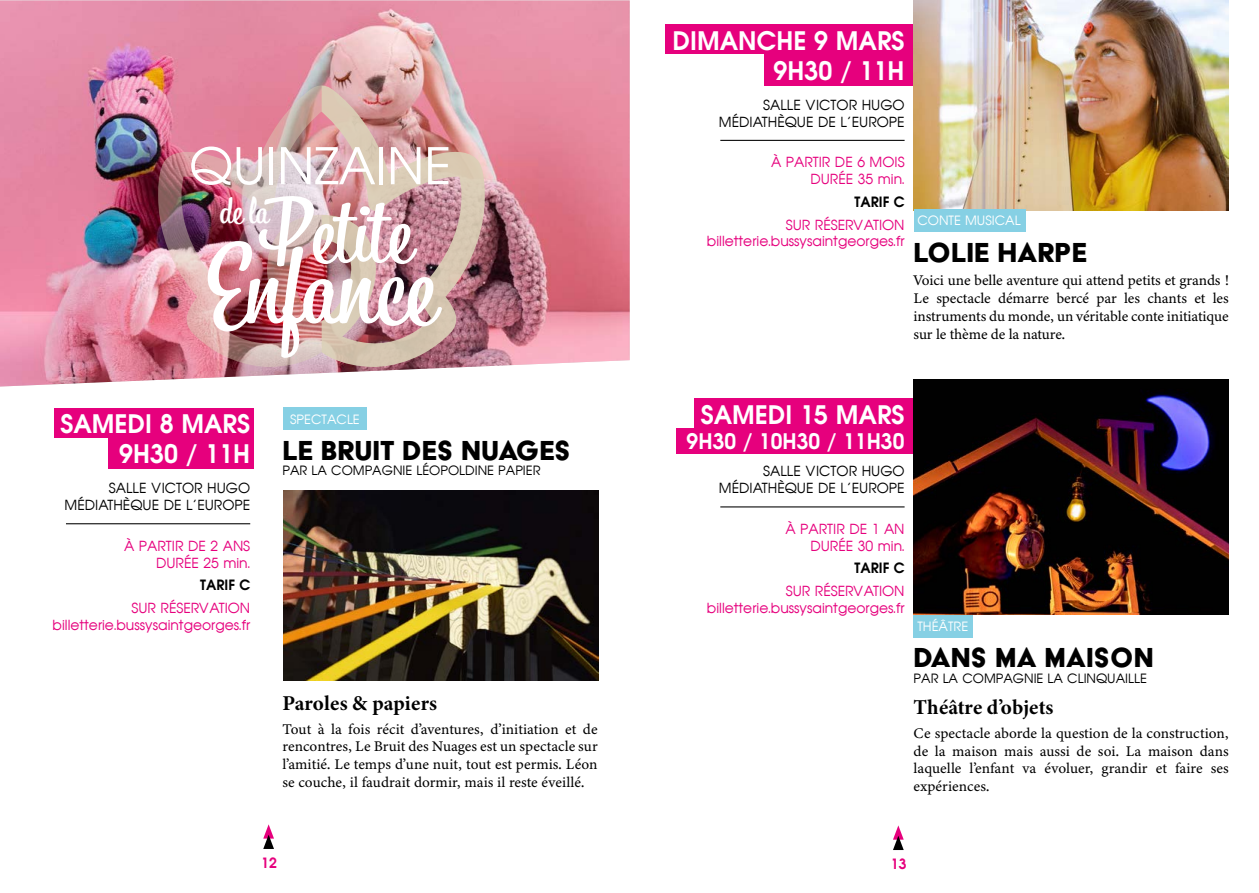
<style>
.page{position:relative;width:1259px;height:893px;background:#fff}
.page>*{position:absolute;margin:0;border:0;box-sizing:border-box;transform-origin:0 0}
.t1{font:106.65px "Bistro Script";color:#fff}
.t2{font:86.85px "Bistro Script";color:#fff}
.t3{font:50.25px "Avian";color:#fff}
.t4{font:36.3px "Bistro Script";color:#fff}
.t5{font:31.65px "Acier BAT Text Solid";color:#000}
.t6{font:700 25.05px/30px "Avian";color:#fff;text-align:right}
.t7{font:21.15px "Minion Variable Concept";letter-spacing:.005em;color:#000}
.t8{font:700 21px "Avian";color:#fff}
.t9{font:14.85px/17.7px "Minion Variable Concept";letter-spacing:-.005em;color:#000;text-align:justify}
.t10{font:13.95px/16.6px "Avian";color:#e6007d;text-align:right}
.t11{font:13.95px/16.6px "Avian";color:#000;text-align:right}
.t12{font:700 13.95px "Avian";color:#000}
.t13{font:700 13.95px "Avian";color:#e6007d}
.t14{font:12.9px "Avian";color:#000}
.t15{font:12.9px "Avian";color:#fff}
</style>
<div class="page">
<img style="left:0;top:0;width:630px;height:387px">
<div style="left:54px;top:408px;width:200px;height:30px;background:#e6007d"></div>
<div style="left:665px;top:24px;width:248px;height:30px;background:#e6007d"></div>
<div style="left:694px;top:398px;width:219px;height:30px;background:#e6007d"></div>
<div style="left:108px;top:438px;width:146px;height:31px;background:#e6007d"></div>
<div style="left:764px;top:54px;width:149px;height:32px;background:#e6007d"></div>
<div style="left:675px;top:428px;width:238px;height:26px;background:#e6007d"></div>
<div style="left:283px;top:408px;width:84px;height:22px;background:#86d0e4"></div>
<div style="left:913px;top:615px;width:59px;height:23px;background:#86d0e4"></div>
<hr style="left:66px;top:523px;width:184px;height:1px;background:#000">
<hr style="left:720px;top:140px;width:184px;height:1px;background:#000">
<hr style="left:720px;top:506px;width:184px;height:1px;background:#000">
<svg style="left:263px;top:824px;width:11px;height:25px"></svg>
<svg style="left:893px;top:825px;width:10px;height:25px"></svg>
<img style="left:913px;top:0;width:315px;height:210px">
<img style="left:913px;top:379px;width:315px;height:236px">
<img style="left:283px;top:491px;width:315px;height:189px">
<div style="left:913px;top:209px;width:112px;height:23px;background:#86d0e4"></div>
<img style="left:157px;top:86px;width:164px;height:282px">
<img style="left:321px;top:86px;width:165px;height:282px">
<h3 class="t6" style="left:672px;top:25px;width:233px">DIMANCHE 9 MARS<br>9H30 / 11H</h3>
<h3 class="t3" style="left:189px;top:136px;width:264px">QUINZAINE</h3>
<h2 class="t2" style="left:259px;top:177px;width:154px">Petite</h2>
<h3 class="t4" style="left:219px;top:189px;width:51px">de la</h3>
<h1 class="t1" style="left:206px;top:220px;width:230px">Enfance</h1>
<h3 class="t6" style="left:60px;top:409px;width:191px">SAMEDI 8 MARS<br>9H30 / 11H</h3>
<p class="t11" style="left:65px;top:480px;width:187px">SALLE VICTOR HUGO<br>MÉDIATHÈQUE DE L’EUROPE</p>
<p class="t10" style="left:124px;top:537px;width:128px">À PARTIR DE 2 ANS<br>DURÉE 25 min.</p>
<p class="t12" style="left:200px;top:576px;width:51px">TARIF C</p>
<p class="t10" style="left:53px;top:600px;width:199px">SUR RÉSERVATION billetterie.bussysaintgeorges.fr</p>
<p class="t15" style="left:290px;top:411px;width:71px">SPECTACLE</p>
<h3 class="t5" style="left:282px;top:434px;width:289px">LE BRUIT DES NUAGES</h3>
<p class="t14" style="left:282px;top:463px;width:260px">PAR LA COMPAGNIE LÉOPOLDINE PAPIER</p>
<h3 class="t7" style="left:282px;top:688px;width:156px">Paroles &amp; papiers</h3>
<p class="t9" style="left:282px;top:720px;width:317px">Tout à la fois récit d’aventures, d’initiation et de rencontres, Le Bruit des Nuages est un spectacle sur l’amitié. Le temps d’une nuit, tout est permis. Léon se couche, il faudrait dormir, mais il reste éveillé.</p>
<p class="t11" style="left:719px;top:96px;width:187px">SALLE VICTOR HUGO<br>MÉDIATHÈQUE DE L’EUROPE</p>
<p class="t10" style="left:771px;top:154px;width:135px">À PARTIR DE 6 MOIS<br>DURÉE 35 min.</p>
<p class="t12" style="left:854px;top:193px;width:51px">TARIF C</p>
<p class="t10" style="left:707px;top:216px;width:199px">SUR RÉSERVATION billetterie.bussysaintgeorges.fr</p>
<p class="t15" style="left:917px;top:213px;width:105px">CONTE MUSICAL</p>
<h3 class="t5" style="left:913px;top:235px;width:175px">LOLIE HARPE</h3>
<p class="t9" style="left:913px;top:272px;width:317px">Voici une belle aventure qui attend petits et grands !<br>Le spectacle démarre bercé par les chants et les instruments du monde, un véritable conte initiatique sur le thème de la nature.</p>
<h3 class="t6" style="left:700px;top:399px;width:205px">SAMEDI 15 MARS</h3>
<h3 class="t8" style="left:686px;top:428px;width:219px">9H30 / 10H30 / 11H30</h3>
<p class="t11" style="left:719px;top:463px;width:187px">SALLE VICTOR HUGO<br>MÉDIATHÈQUE DE L’EUROPE</p>
<p class="t10" style="left:785px;top:521px;width:121px">À PARTIR DE 1 AN<br>DURÉE 30 min.</p>
<p class="t12" style="left:854px;top:559px;width:51px">TARIF C</p>
<p class="t10" style="left:707px;top:583px;width:199px">SUR RÉSERVATION billetterie.bussysaintgeorges.fr</p>
<p class="t15" style="left:917px;top:619px;width:52px">THÉÂTRE</p>
<h3 class="t5" style="left:913px;top:641px;width:242px">DANS MA MAISON</h3>
<p class="t14" style="left:913px;top:670px;width:235px">PAR LA COMPAGNIE LA CLINQUAILLE</p>
<h3 class="t7" style="left:913px;top:692px;width:141px">Théâtre d’objets</h3>
<p class="t9" style="left:913px;top:724px;width:317px">Ce spectacle aborde la question de la construction, de la maison mais aussi de soi. La maison dans laquelle l’enfant va évoluer, grandir et faire ses expériences.</p>
<p class="t13" style="left:261px;top:854px;width:17px">12</p>
<p class="t13" style="left:891px;top:855px;width:17px">13</p>
</div>
